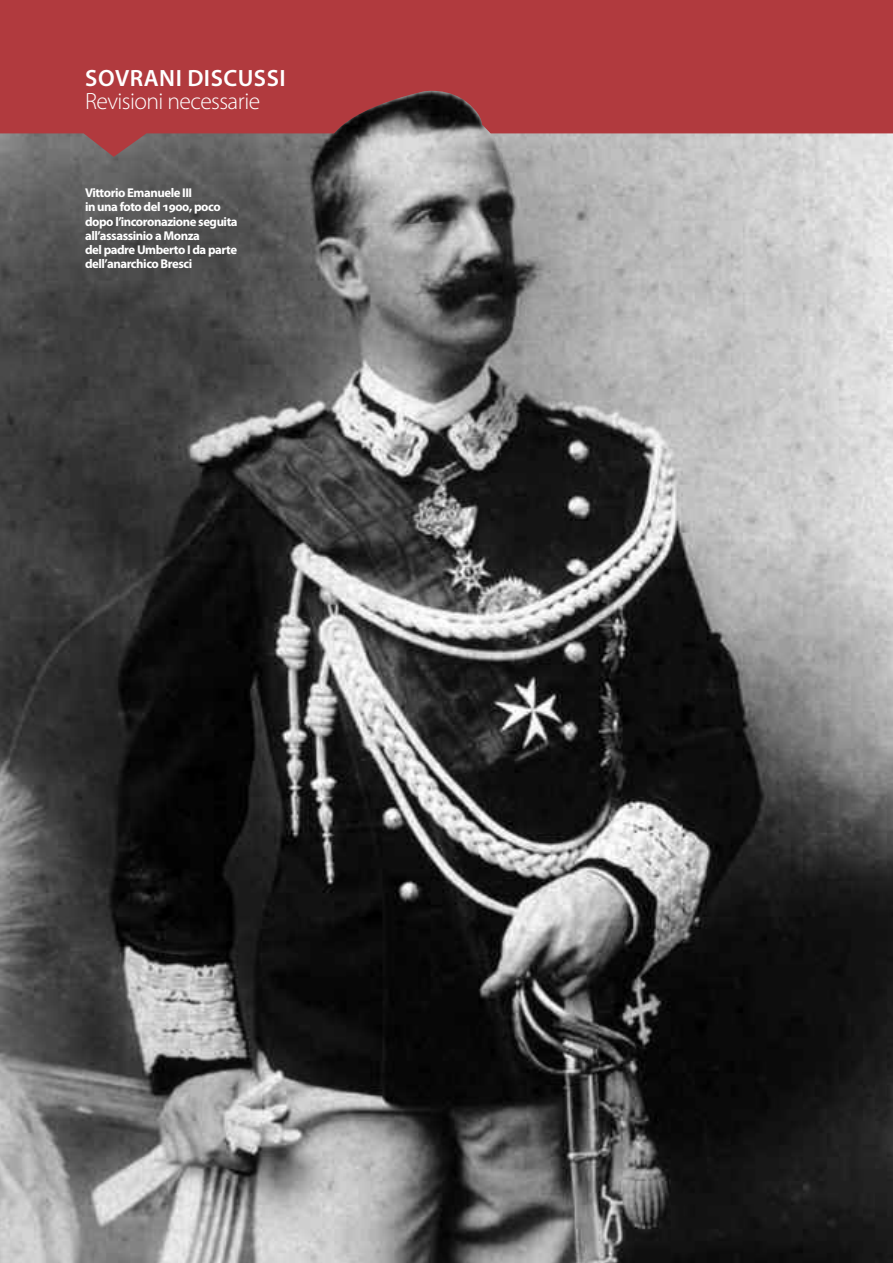
<style>
.page{position:relative;width:893px;height:1263px;background:#fff}
.page>*{position:absolute;margin:0;border:0;box-sizing:border-box;transform-origin:0 0}
.t1{font:300 23.7px "Myriad Pro";letter-spacing:-.025em;color:#fff}
.t2{font:600 23.7px "Myriad Pro";letter-spacing:.02em;color:#fff}
.t3{font:700 12.75px/14.2px "Myriad Pro";letter-spacing:-.035em;color:#fff}
</style>
<div class="page">
<img style="left:0;top:157px;width:893px;height:1106px">
<svg style="left:0;top:0;width:893px;height:157px;background:#af464a"></svg>
<img style="left:312px;top:88px;width:205px;height:143px">
<h1 class="t2" style="left:85px;top:69px;width:202px">SOVRANI DISCUSSI</h1>
<h1 class="t1" style="left:85px;top:93px;width:177px">Revisioni necessarie</h1>
<p class="t3" style="left:85px;top:187px;width:154px">Vittorio Emanuele III<br>in una foto del 1900, poco dopo l’incoronazione seguita all’assassinio a Monza<br>del padre Umberto I da parte dell’anarchico Bresci</p>
</div>
